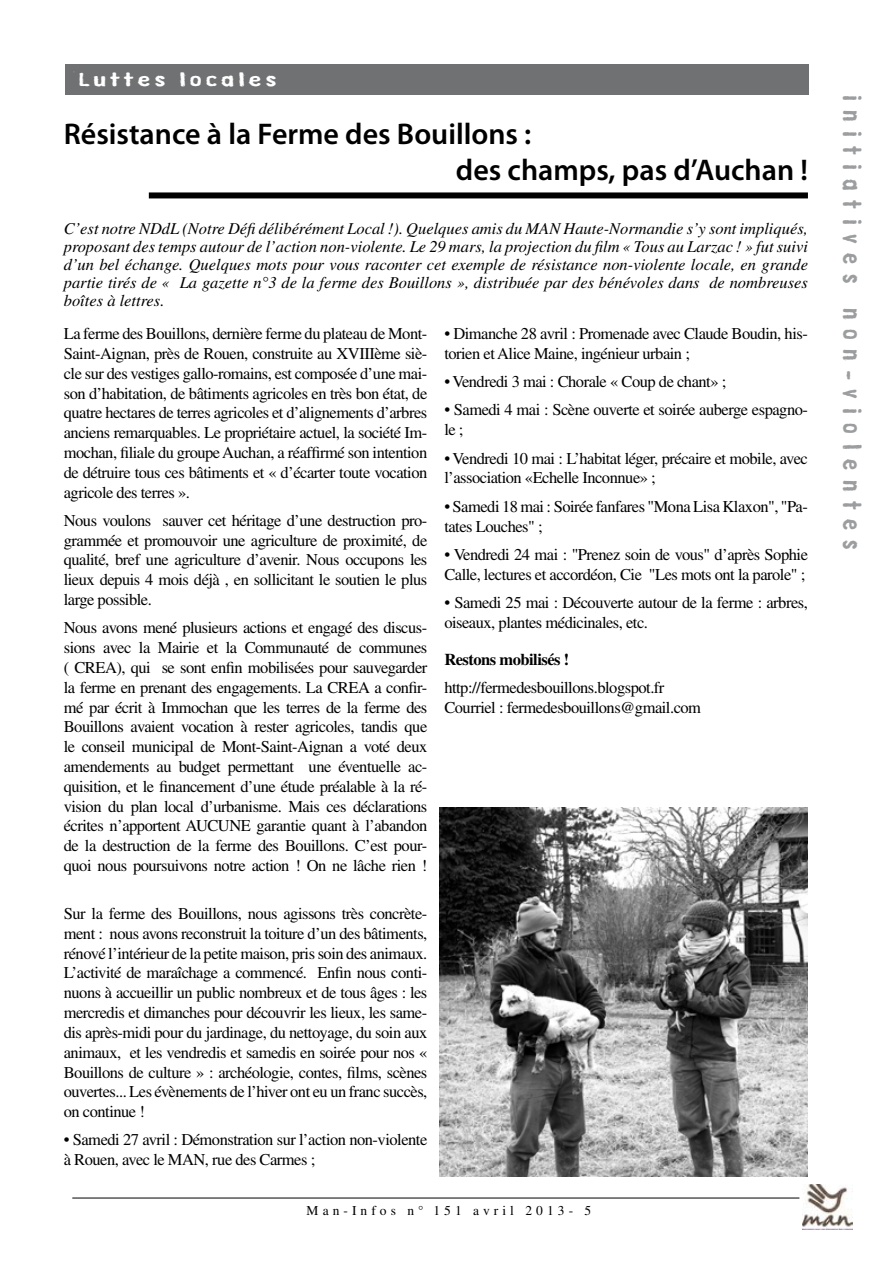
<style>
.page{position:relative;width:893px;height:1263px;background:#fff}
.page>*{position:absolute;margin:0;border:0;box-sizing:border-box;transform-origin:0 0}
.t1{font:600 30px/36px "Myriad Pro";color:#000}
.t2{font:24px "Russisch Brot LT Eat Text";letter-spacing:.4em;color:#9c9d9f}
.t3{font:18px "Russisch Brot LT Eat Text";letter-spacing:.15em;color:#fff;scale:1.5 1}
.t4{font:16.5px/19.8px "Times";letter-spacing:-.03em;color:#000}
.t5{font:italic 16.5px/18px "Times";color:#000;text-align:justify}
.t6{font:700 16.5px "Times";letter-spacing:-.03em;color:#000}
.t7{font:13.5px "Times";letter-spacing:.3em;color:#000}
</style>
<div class="page">
<hr style="left:72px;top:1198px;width:727px;height:1px;background:#000">
<img style="left:802px;top:1184px;width:51px;height:46px">
<div style="left:149px;top:192px;width:659px;height:6px;background:#000"></div>
<img style="left:440px;top:808px;width:368px;height:369px">
<div style="left:66px;top:64px;width:743px;height:30px;background:#707173"></div>
<p class="t3" style="left:78px;top:67px;width:134px">Luttes locales</p>
<h1 class="t1" style="left:456px;top:115px;width:353px;text-indent:-392px">Résistance à la Ferme des Bouillons :<br>des champs, pas d’Auchan !</h1>
<p class="t5" style="left:64px;top:220px;width:746px">C’est notre NDdL (Notre Défi délibérément Local !). Quelques amis du MAN Haute-Normandie s’y sont impliqués, proposant des temps autour de l’action non-violente. Le 29 mars, la projection du film « Tous au Larzac ! » fut suivi d’un bel échange. Quelques mots pour vous raconter cet exemple de résistance non-violente locale, en grande partie tirés de « La gazette n°3 de la ferme des Bouillons », distribuée par des bénévoles dans de nombreuses boîtes à lettres.</p>
<p class="t4" style="left:64px;top:324px;width:365px;text-align:justify">La ferme des Bouillons, dernière ferme du plateau de Mont-Saint-Aignan, près de Rouen, construite au XVIIIème siè&shy;cle sur des vestiges gallo-romains, est composée d’une mai&shy;son d’habitation, de bâtiments agricoles en très bon état, de quatre hectares de terres agricoles et d’alignements d’arbres anciens remarquables. Le propriétaire actuel, la société Im&shy;mochan, filiale du groupe Auchan, a réaffirmé son intention de détruire tous ces bâtiments et « d’écarter toute vocation agricole des terres ».</p>
<p class="t4" style="left:64px;top:510px;width:365px;text-align:justify">Nous voulons sauver cet héritage d’une destruction pro&shy;grammée et promouvoir une agriculture de proximité, de qualité, bref une agriculture d’avenir. Nous occupons les lieux depuis 4 mois déjà , en sollicitant le soutien le plus large possible.</p>
<p class="t4" style="left:64px;top:618px;width:365px;text-align:justify">Nous avons mené plusieurs actions et engagé des discus&shy;sions avec la Mairie et la Communauté de communes ( CREA), qui se sont enfin mobilisées pour sauvegarder la ferme en prenant des engagements. La CREA a confir&shy;mé par écrit à Immochan que les terres de la ferme des Bouillons avaient vocation à rester agricoles, tandis que le conseil municipal de Mont-Saint-Aignan a voté deux amendements au budget permettant une éventuelle ac&shy;quisition, et le financement d’une étude préalable à la ré&shy;vision du plan local d’urbanisme. Mais ces déclarations écrites n’apportent AUCUNE garantie quant à l’abandon de la destruction de la ferme des Bouillons. C’est pour&shy;quoi nous poursuivons notre action ! On ne lâche rien !</p>
<p class="t4" style="left:64px;top:903px;width:365px;text-align:justify">Sur la ferme des Bouillons, nous agissons très concrète&shy;ment : nous avons reconstruit la toiture d’un des bâtiments, rénové l’intérieur de la petite maison, pris soin des animaux.<br>L’activité de maraîchage a commencé. Enfin nous conti&shy;nuons à accueillir un public nombreux et de tous âges : les mercredis et dimanches pour découvrir les lieux, les same&shy;dis après-midi pour du jardinage, du nettoyage, du soin aux animaux, et les vendredis et samedis en soirée pour nos « Bouillons de culture » : archéologie, contes, films, scènes ouvertes... Les évènements de l’hiver ont eu un franc succès, on continue !</p>
<p class="t4" style="left:64px;top:1130px;width:365px">• Samedi 27 avril : Démonstration sur l’action non-violente à Rouen, avec le MAN, rue des Carmes ;</p>
<p class="t4" style="left:444px;top:324px;width:365px">• Dimanche 28 avril : Promenade avec Claude Boudin, his&shy;torien et Alice Maine, ingénieur urbain ;</p>
<p class="t4" style="left:444px;top:372px;width:283px">• Vendredi 3 mai : Chorale « Coup de chant» ;</p>
<p class="t4" style="left:444px;top:400px;width:365px">• Samedi 4 mai : Scène ouverte et soirée auberge espagno&shy;le ;</p>
<p class="t4" style="left:444px;top:448px;width:365px">• Vendredi 10 mai : L’habitat léger, précaire et mobile, avec l’association «Echelle Inconnue» ;</p>
<p class="t4" style="left:444px;top:496px;width:365px">• Samedi 18 mai : Soirée fanfares "Mona Lisa Klaxon", "Pa&shy;tates Louches" ;</p>
<p class="t4" style="left:444px;top:544px;width:365px">• Vendredi 24 mai : "Prenez soin de vous" d’après Sophie<br>Calle, lectures et accordéon, Cie "Les mots ont la parole" ;</p>
<p class="t4" style="left:444px;top:592px;width:365px">• Samedi 25 mai : Découverte autour de la ferme : arbres, oiseaux, plantes médicinales, etc.</p>
<p class="t6" style="left:444px;top:649px;width:126px">Restons mobilisés !</p>
<p class="t4" style="left:444px;top:677px;width:258px">http://fermedesbouillons.blogspot.fr<br>Courriel : fermedesbouillons@gmail.com</p>
<p class="t7" style="left:307px;top:1203px;width:286px">Man-Infos n° 151 avril 2013- 5</p>
<h2 class="t2" style="left:868px;top:95px;width:457px;rotate:90deg">initiatives non-violentes</h2>
</div>
